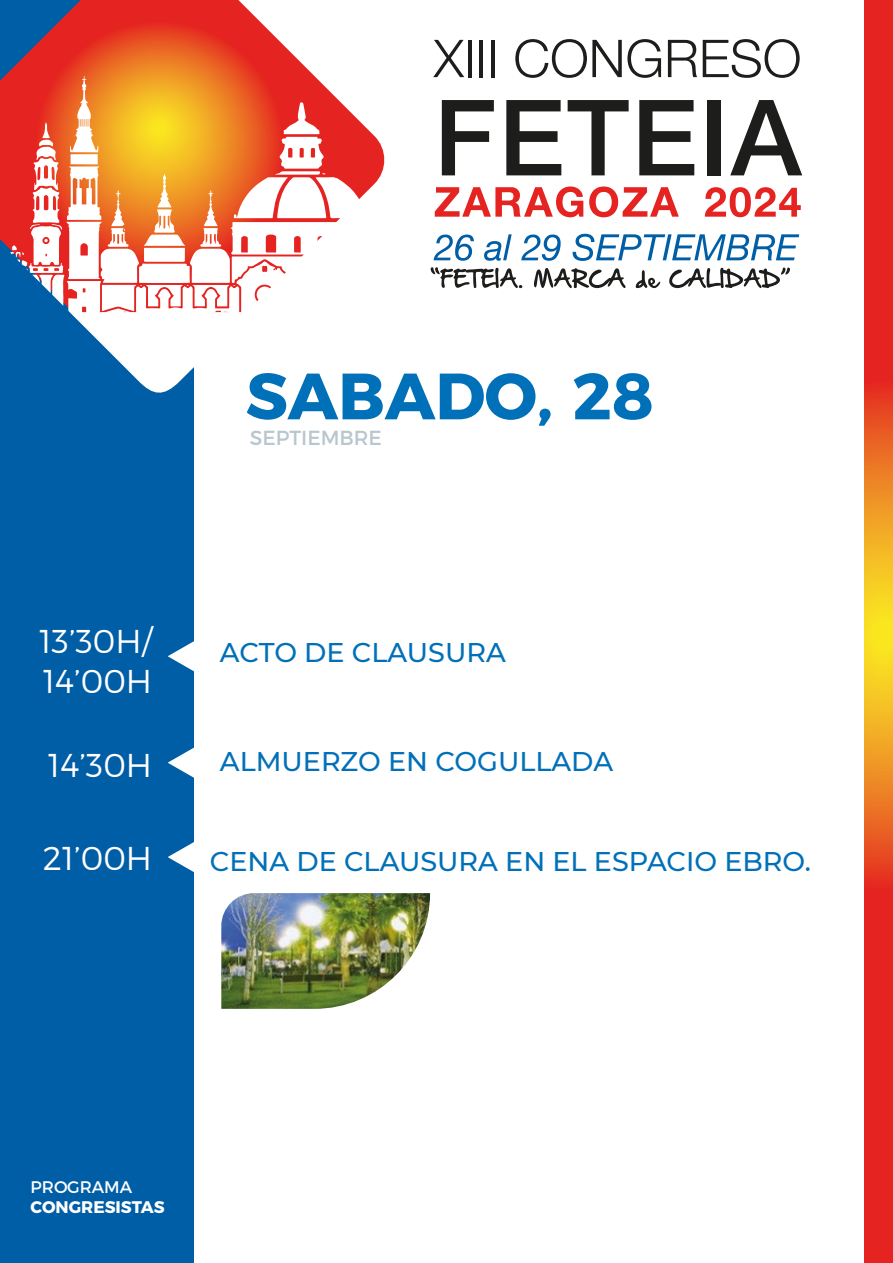
<style>
.page{position:relative;width:893px;height:1263px;background:#fff}
.page>*{position:absolute;margin:0;border:0;box-sizing:border-box;transform-origin:0 0}
.t1{font:700 65.25px "Montserrat";color:#0070b9}
.t2{font:300 33px/39.6px "Montserrat";color:#fff}
.t3{font:500 27px "Montserrat";color:#0070b9}
.t4{font:20.4px "Montserrat";color:#b8c6ce}
.t5{font:700 16.8px "Montserrat";color:#fff}
.t6{font:16.8px "Montserrat";color:#fff}
</style>
<div class="page">
<img style="left:221px;top:893px;width:209px;height:116px">
<div style="left:0;top:0;width:193px;height:1263px;background:#005ea6"></div>
<svg style="left:433px;top:40px;width:31px;height:37px"></svg>
<hr style="left:468px;top:40px;width:3px;height:37px;background:#1d1d1b">
<hr style="left:479px;top:40px;width:4px;height:37px;background:#1d1d1b">
<hr style="left:491px;top:40px;width:3px;height:37px;background:#1d1d1b">
<svg style="left:515px;top:39px;width:146px;height:39px"></svg>
<svg style="left:668px;top:40px;width:29px;height:37px"></svg>
<svg style="left:703px;top:39px;width:97px;height:39px"></svg>
<svg style="left:442px;top:100px;width:52px;height:75px"></svg>
<svg style="left:506px;top:100px;width:55px;height:75px"></svg>
<svg style="left:568px;top:100px;width:61px;height:75px"></svg>
<svg style="left:639px;top:100px;width:55px;height:75px"></svg>
<div style="left:708px;top:100px;width:13px;height:75px;background:#1d1d1b"></div>
<svg style="left:730px;top:100px;width:72px;height:75px"></svg>
<svg style="left:435px;top:186px;width:148px;height:31px"></svg>
<svg style="left:589px;top:186px;width:90px;height:31px"></svg>
<svg style="left:705px;top:187px;width:96px;height:30px"></svg>
<svg style="left:434px;top:235px;width:40px;height:26px"></svg>
<svg style="left:484px;top:234px;width:28px;height:27px"></svg>
<svg style="left:521px;top:235px;width:40px;height:26px"></svg>
<svg style="left:572px;top:234px;width:227px;height:27px"></svg>
<svg style="left:431px;top:267px;width:91px;height:21px"></svg>
<svg style="left:534px;top:268px;width:91px;height:20px"></svg>
<svg style="left:636px;top:270px;width:24px;height:18px"></svg>
<svg style="left:669px;top:268px;width:121px;height:20px"></svg>
<svg style="left:168px;top:725px;width:26px;height:76px"></svg>
<svg style="left:168px;top:618px;width:26px;height:76px"></svg>
<svg style="left:168px;top:819px;width:66px;height:76px"></svg>
<svg style="left:865px;top:0;width:28px;height:1263px;background:#e95021"></svg>
<svg style="left:0;top:0;width:385px;height:249px"></svg>
<svg style="left:10px;top:76px;width:349px;height:321px"></svg>
<h1 class="t1" style="left:246px;top:342px;width:409px">SABADO, 28</h1>
<p class="t4" style="left:250px;top:421px;width:134px">SEPTIEMBRE</p>
<p class="t2" style="left:39px;top:621px;width:114px">13’30H/<br>14’00H</p>
<p class="t2" style="left:48px;top:745px;width:105px">14’30H</p>
<p class="t3" style="left:220px;top:633px;width:287px">ACTO DE CLAUSURA</p>
<p class="t3" style="left:220px;top:742px;width:395px">ALMUERZO EN COGULLADA</p>
<p class="t2" style="left:43px;top:838px;width:111px">21’00H</p>
<p class="t3" style="left:210px;top:842px;width:602px">CENA DE CLAUSURA EN EL ESPACIO EBRO.</p>
<p class="t6" style="left:31px;top:1173px;width:103px">PROGRAMA</p>
<p class="t5" style="left:31px;top:1193px;width:135px">CONGRESISTAS</p>
</div>
